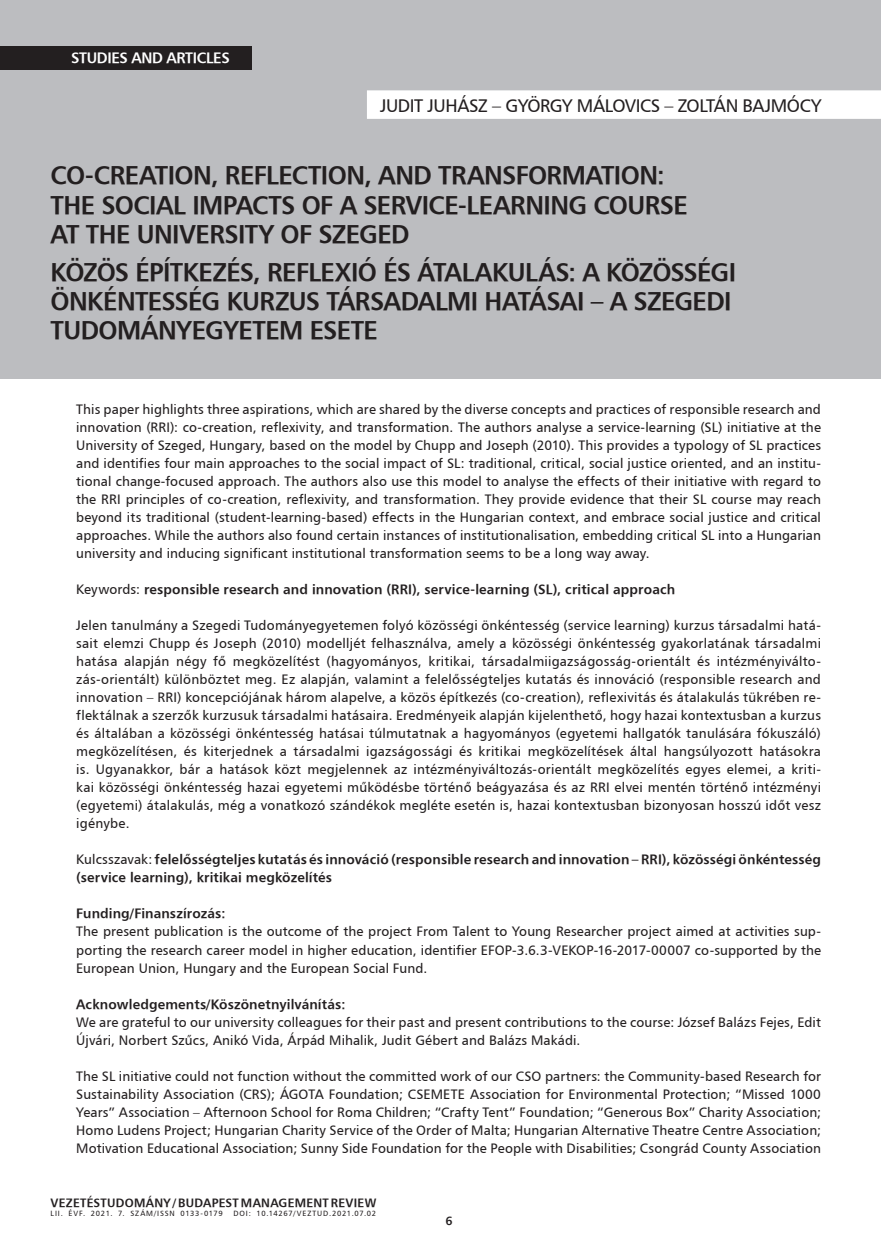
<style>
.page{position:relative;width:881px;height:1255px;background:#fff}
.page>*{position:absolute;margin:0;border:0;box-sizing:border-box;transform-origin:0 0}
.kenyérszöveg_opcioná{font:25.5px/29.4px "H Humanist 777 BT Bold";letter-spacing:-.025em;color:#231f20}
.kenyérszöveg_opcioná-2{font:18px "H Humanist 777 BT";letter-spacing:-.025em;color:#231f20}
.t1{font:15px "H Humanist 777 BT Bold";letter-spacing:-.025em;color:#fff}
.Kezdő_oldal_bevezető{font:13.5px/18px "H Humanist 777 BT";letter-spacing:.01em;color:#231f20;text-align:justify}
.Kezdő_oldal_bevezető-2{font:13.5px/18px "H Humanist 777 BT Bold";letter-spacing:.01em;color:#231f20}
.t2{font:12px "H Humanist 777 BT Bold";letter-spacing:.02em;color:#231f20}
.t3{font:7.5px "H Humanist 777 BT";letter-spacing:.105em;color:#231f20}
.s1{font-family:"H Humanist 777 BT"}
</style>
<div class="page">
<div style="left:0;top:0;width:880px;height:378px;background:#bcbdc0"></div>
<div style="left:0;top:46px;width:251px;height:23px;background:#231f20"></div>
<div style="left:367px;top:90px;width:513px;height:29px;background:#fff"></div>
<p class="t1" style="left:71px;top:49px;width:160px">STUDIES AND ARTICLES</p>
<p class="kenyérszöveg_opcioná-2" style="left:380px;top:94px;width:442px">JUDIT JUHÁSZ – GYÖRGY MÁLOVICS – ZOLTÁN BAJMÓCY</p>
<p class="kenyérszöveg_opcioná" style="left:51px;top:160px;width:638px">CO-CREATION, REFLECTION, AND TRANSFORMATION:<br>THE SOCIAL IMPACTS OF A SERVICE-LEARNING COURSE<br>AT THE UNIVERSITY OF SZEGED</p>
<p class="kenyérszöveg_opcioná" style="left:51px;top:256px;width:686px">KÖZÖS ÉPÍTKEZÉS, REFLEXIÓ ÉS ÁTALAKULÁS: A KÖZÖSSÉGI<br>ÖNKÉNTESSÉG KURZUS TÁRSADALMI HATÁSAI – A SZEGEDI<br>TUDOMÁNYEGYETEM ESETE</p>
<p class="Kezdő_oldal_bevezető" style="left:76px;top:400px;width:746px">This paper highlights three aspirations, which are shared by the diverse concepts and practices of responsible research and innovation (RRI): co-creation, reflexivity, and transformation. The authors analyse a service-learning (SL) initiative at the University of Szeged, Hungary, based on the model by Chupp and Joseph (2010). This provides a typology of SL practices and identifies four main approaches to the social impact of SL: traditional, critical, social justice oriented, and an institu&shy;tional change-focused approach. The authors also use this model to analyse the effects of their initiative with regard to the RRI principles of co-creation, reflexivity, and transformation. They provide evidence that their SL course may reach beyond its traditional (student-learning-based) effects in the Hungarian context, and embrace social justice and critical approaches. While the authors also found certain instances of institutionalisation, embedding critical SL into a Hungarian university and inducing significant institutional transformation seems to be a long way away.</p>
<p class="Kezdő_oldal_bevezető-2" style="left:76px;top:580px;width:600px"><span class="s1">Keywords:</span> responsible research and innovation (RRI), service-learning (SL), critical approach</p>
<p class="Kezdő_oldal_bevezető" style="left:76px;top:616px;width:746px">Jelen tanulmány a Szegedi Tudományegyetemen folyó közösségi önkéntesség (service learning) kurzus társadalmi hatá&shy;sait elemzi Chupp és Joseph (2010) modelljét felhasználva, amely a közösségi önkéntesség gyakorlatának társadalmi hatása alapján négy fő megközelítést (hagyományos, kritikai, társadalmiigazságosság-orientált és intézményiválto&shy;zás-orientált) különböztet meg. Ez alapján, valamint a felelősségteljes kutatás és innováció (responsible research and innovation – RRI) koncepciójának három alapelve, a közös építkezés (co-creation), reflexivitás és átalakulás tükrében re&shy;flektálnak a szerzők kurzusuk társadalmi hatásaira. Eredményeik alapján kijelenthető, hogy hazai kontextusban a kurzus és általában a közösségi önkéntesség hatásai túlmutatnak a hagyományos (egyetemi hallgatók tanulására fókuszáló) megközelítésen, és kiterjednek a társadalmi igazságossági és kritikai megközelítések által hangsúlyozott hatásokra is. Ugyanakkor, bár a hatások közt megjelennek az intézményiváltozás-orientált megközelítés egyes elemei, a kriti&shy;kai közösségi önkéntesség hazai egyetemi működésbe történő beágyazása és az RRI elvei mentén történő intézményi (egyetemi) átalakulás, még a vonatkozó szándékok megléte esetén is, hazai kontextusban bizonyosan hosszú időt vesz igénybe.</p>
<p class="Kezdő_oldal_bevezető-2" style="left:76px;top:850px;width:746px"><span class="s1">Kulcsszavak:</span> felelősségteljes kutatás és innováció (responsible research and innovation – RRI), közösségi önkéntesség (service learning), kritikai megközelítés</p>
<p class="Kezdő_oldal_bevezető-2" style="left:76px;top:904px;width:151px">Funding/Finanszírozás:</p>
<p class="Kezdő_oldal_bevezető" style="left:76px;top:922px;width:746px">The present publication is the outcome of the project From Talent to Young Researcher project aimed at activities sup&shy;porting the research career model in higher education, identifier EFOP-3.6.3-VEKOP-16-2017-00007 co-supported by the European Union, Hungary and the European Social Fund.</p>
<p class="Kezdő_oldal_bevezető-2" style="left:76px;top:994px;width:270px">Acknowledgements/Köszönetnyilvánítás:</p>
<p class="Kezdő_oldal_bevezető" style="left:76px;top:1012px;width:746px">We are grateful to our university colleagues for their past and present contributions to the course: József Balázs Fejes, Edit<br>Újvári, Norbert Szűcs, Anikó Vida, Árpád Mihalik, Judit Gébert and Balázs Makádi.</p>
<p class="Kezdő_oldal_bevezető" style="left:76px;top:1066px;width:746px">The SL initiative could not function without the committed work of our CSO partners: the Community-based Research for Sustainability Association (CRS); ÁGOTA Foundation; CSEMETE Association for Environmental Protection; “Missed 1000<br>Years” Association – Afternoon School for Roma Children; “Crafty Tent” Foundation; “Generous Box” Charity Association; Homo Ludens Project; Hungarian Charity Service of the Order of Malta; Hungarian Alternative Theatre Centre Association; Motivation Educational Association; Sunny Side Foundation for the People with Disabilities; Csongrád County Association</p>
<p class="t2" style="left:51px;top:1194px;width:327px">VEZETÉSTUDOMÁNY / BUDAPEST MANAGEMENT REVIEW</p>
<p class="t3" style="left:51px;top:1208px;width:174px">LII. ÉVF. 2021. 7. SZÁM/ISSN 0133-0179</p>
<p class="t3" style="left:233px;top:1208px;width:144px">DOI: 10.14267/VEZTUD.2021.07.02</p>
<p class="t2" style="left:445px;top:1212px;width:9px">6</p>
</div>
